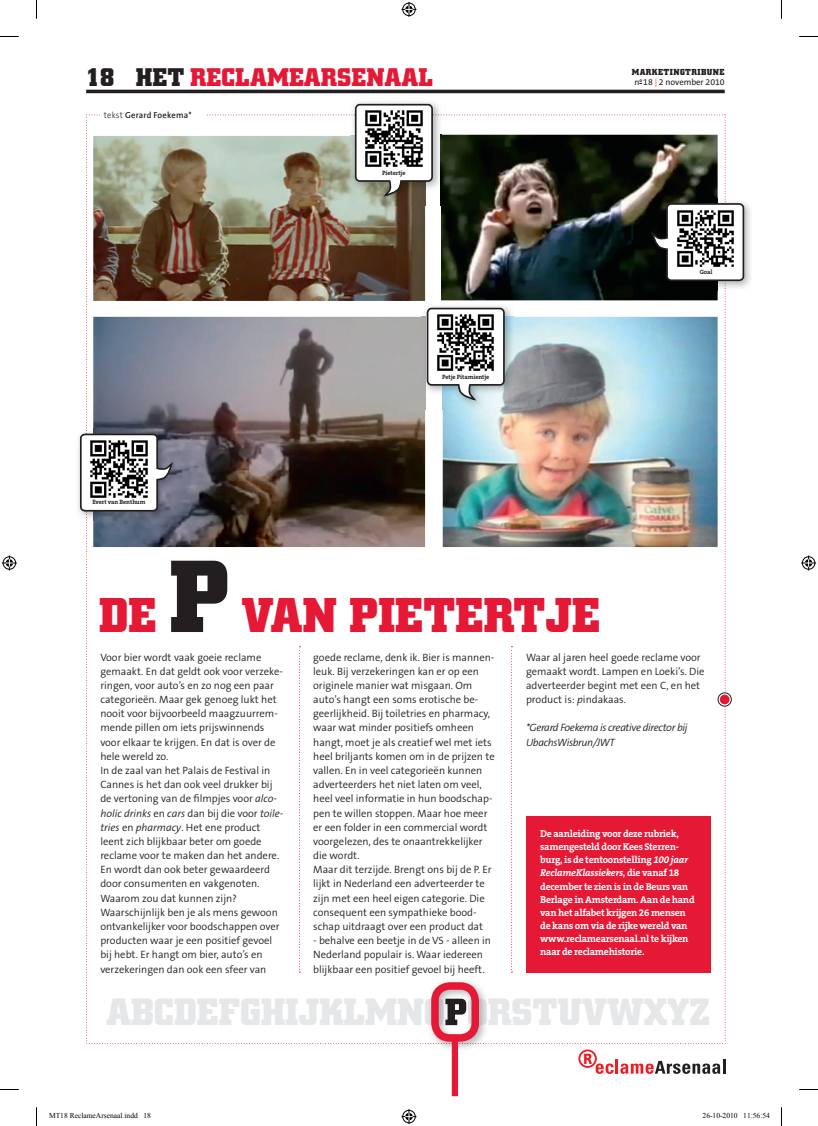
<style>
.page{position:relative;width:818px;height:1126px;background:#fff}
.page>*{position:absolute;margin:0;border:0;box-sizing:border-box;transform-origin:0 0}
.t1{font:700 49px "Square Slabserif 711 BT";letter-spacing:-.01em;color:#e51836}
.t2{font:700 38.12px "Square Slabserif 711 BT";letter-spacing:-.01em;color:#e6e7e9}
.t3{font:700 25.62px "Square Slabserif 711 BT";color:#e51836}
.t4{font:300 10.62px/14.1px "The Sans B4";color:#231f20}
.t5{font:italic 300 10.62px/14.1px "The Sans B4";letter-spacing:-.03em;color:#231f20}
.t6{font:700 10px/13.1px "The Serif B7";letter-spacing:-.025em;color:#fff}
.t7{font:600 8.75px "The Sans B6";letter-spacing:.025em;color:#231f20}
.t8{font:8.75px "The Sans B5 Plain";letter-spacing:-.005em;color:#231f20}
.t9{font:700 8.75px "Square Slabserif 711 BT";letter-spacing:.05em;color:#231f20}
.t10{font:7.5px "Times New Roman";color:#000}
.t11{font:700 6.25px "The Serif B7";letter-spacing:-.01em;color:#231f20}
.s1{color:#231f20}
.s2{font-family:"The Sans B3";font-weight:300}
.s3{color:#e86424}
.s4{font-size:102.75px;color:#231f20}
.s5{font-style:italic}
</style>
<div class="page">
<hr style="left:86px;top:90px;width:638px;height:3px;background:#231f20">
<hr style="left:722px;top:1059px;width:3px;height:14px;background:#231f20">
<hr style="left:615px;top:1059px;width:3px;height:14px;background:#ee1d23">
<svg style="left:620px;top:1060px;width:99px;height:13px"></svg>
<svg style="left:578px;top:1049px;width:35px;height:24px"></svg>
<img style="left:427px;top:1043px;width:60px;height:7px">
<div style="left:451px;top:1037px;width:7px;height:59px;background:#e51836"></div>
<img style="left:743px;top:202px;width:8px;height:85px">
<img style="left:78px;top:437px;width:2px;height:76px">
<img style="left:358px;top:102px;width:77px;height:2px">
<img style="left:80px;top:104px;width:663px;height:939px">
<img style="left:435px;top:312px;width:60px;height:60px">
<svg style="left:0;top:36px;width:19px;height:1px"></svg>
<svg style="left:799px;top:36px;width:18px;height:1px"></svg>
<svg style="left:0;top:1089px;width:19px;height:1px"></svg>
<svg style="left:799px;top:1089px;width:18px;height:1px"></svg>
<svg style="left:36px;top:0;width:1px;height:19px"></svg>
<svg style="left:36px;top:1107px;width:1px;height:18px"></svg>
<svg style="left:401px;top:2px;width:15px;height:15px"></svg>
<svg style="left:401px;top:1109px;width:15px;height:14px"></svg>
<svg style="left:2px;top:555px;width:15px;height:15px"></svg>
<svg style="left:801px;top:555px;width:14px;height:15px"></svg>
<h3 class="t3" style="left:86px;top:61px;width:348px"><span class="s1">18 HET</span> RECLAMEARSENAAL</h3>
<p class="t7" style="left:104px;top:111px;width:89px"><span class="s2">tekst</span> Gerard Foekema*</p>
<p class="t11" style="left:382px;top:169px;width:25px">Pietertje</p>
<p class="t11" style="left:442px;top:373px;width:49px">Petje Pitamientje</p>
<p class="t9" style="left:631px;top:67px;width:94px">MARKETINGTRIBUNE</p>
<p class="t8" style="left:634px;top:77px;width:92px">n<sup>o</sup> 18 <span class="s3">|</span> 2 november 2010</p>
<p class="t11" style="left:699px;top:268px;width:14px">Goal</p>
<p class="t11" style="left:92px;top:499px;width:55px">Evert van Benthum</p>
<h1 class="t1" style="left:99px;top:584px;width:502px">DE <span class="s4">P</span> VAN PIETERTJE</h1>
<p class="t4" style="left:100px;top:650px;width:184px">Voor bier wordt vaak goeie reclame gemaakt. En dat geldt ook voor verzeke&shy;ringen, voor auto’s en zo nog een paar categorieën. Maar gek genoeg lukt het nooit voor bijvoorbeeld maagzuurrem&shy;mende pillen om iets prijswinnends voor elkaar te krijgen. En dat is over de hele wereld zo.<br>In de zaal van het Palais de Festival in Cannes is het dan ook veel drukker bij de vertoning van de filmpjes voor <span class="s5">alco&shy;holic drinks</span> en <span class="s5">cars</span> dan bij die voor <span class="s5">toile&shy;tries</span> en <span class="s5">pharmacy</span>. Het ene product leent zich blijkbaar beter om goede reclame voor te maken dan het andere.<br>En wordt dan ook beter gewaardeerd door consumenten en vakgenoten.<br>Waarom zou dat kunnen zijn?<br>Waarschijnlijk ben je als mens gewoon ontvankelijker voor boodschappen over producten waar je een positief gevoel bij hebt. Er hangt om bier, auto’s en verzekeringen dan ook een sfeer van</p>
<p class="t4" style="left:313px;top:650px;width:183px">goede reclame, denk ik. Bier is mannen&shy;leuk. Bij verzekeringen kan er op een originele manier wat misgaan. Om auto’s hangt een soms erotische be&shy;geerlijkheid. Bij toiletries en pharmacy, waar wat minder positiefs omheen hangt, moet je als creatief wel met iets heel briljants komen om in de prijzen te vallen. En in veel categorieën kunnen adverteerders het niet laten om veel, heel veel informatie in hun boodschap&shy;pen te willen stoppen. Maar hoe meer er een folder in een commercial wordt voorgelezen, des te onaantrekkelijker die wordt.<br>Maar dit terzijde. Brengt ons bij de P. Er lijkt in Nederland een adverteerder te zijn met een heel eigen categorie. Die consequent een sympathieke bood&shy;schap uitdraagt over een product dat</p>
<p class="t4" style="left:313px;top:933px;width:179px">- behalve een beetje in de VS - alleen in<br>Nederland populair is. Waar iedereen blijkbaar een positief gevoel bij heeft.</p>
<p class="t4" style="left:525px;top:650px;width:180px">Waar al jaren heel goede reclame voor gemaakt wordt. Lampen en Loeki’s. Die adverteerder begint met een C, en het product is: <span class="s5">p</span>indakaas.</p>
<p class="t5" style="left:525px;top:721px;width:163px">*Gerard Foekema is creative director bij<br>UbachsWisbrun/JWT</p>
<p class="t6" style="left:540px;top:827px;width:156px">De aanleiding voor deze rubriek, samengesteld door Kees Sterren&shy;burg, is de tentoonstelling <span class="s5">100 jaar<br>ReclameKlassiekers</span>, die vanaf 18 december te zien is in de Beurs van<br>Berlage in Amsterdam. Aan de hand van het alfabet krijgen 26 mensen de kans om via de rijke wereld van www.reclamearsenaal.nl te kijken naar de reclamehistorie.</p>
<h2 class="t2" style="left:106px;top:988px;width:605px">ABCDEFGHIJKLMNO<span class="s1">P</span>QRSTUVWXYZ</h2>
<p class="t10" style="left:49px;top:1110px;width:103px">MT18 ReclameArsenaal.indd 18</p>
<p class="t10" style="left:702px;top:1110px;width:69px">26-10-2010 11:56:54</p>
</div>
